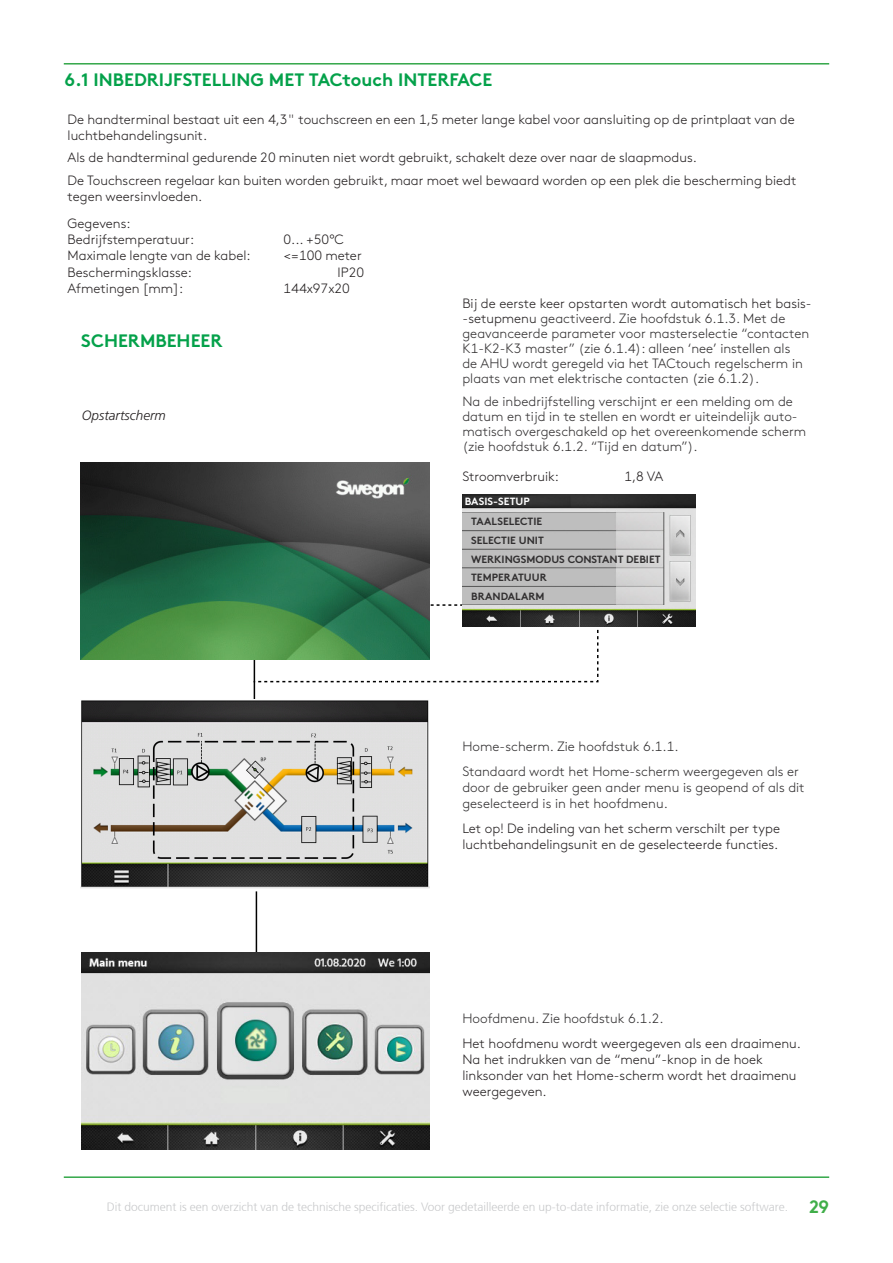
<style>
.page{position:relative;width:893px;height:1263px;background:#fff}
.page>*{position:absolute;margin:0;border:0;box-sizing:border-box;transform-origin:0 0}
.Swegon_-_classic_tex{font:700 18px "Swegon Brown";color:#04a14a}
.Rubrik_2{font:700 18px "Swegon Brown";color:#04a14a}
.Bildtext{font:300 13.5px/15px "Swegon Brown";color:#312f30}
.Brödtext{font:300 13.5px/16.2px "Swegon Brown";color:#231f20}
.Bildtext-2{font:300 13.5px/16.2px "Swegon Brown";color:#231f20}
.Bildtext-3{font:italic 300 13.5px "Frutiger";color:#231f20}
.Rubrik_10_pkt{font:300 13.5px "Swegon Brown";color:#231f20}
.t1{font:300 12px "Frutiger 45";color:#c7c8ca}
.t2{font:700 10.5px "Swegon Brown";color:#312f30}
.t3{font:700 10.5px "Swegon Brown";color:#fff}
.s1{color:#231f20}
.s2{font-family:"Swegon Brown";font-weight:700;font-size:18px;color:#40ae49}
</style>
<div class="page">
<hr style="left:64px;top:1176px;width:765px;height:2px;background:#33a749">
<hr style="left:64px;top:63px;width:765px;height:2px;background:#33a749">
<hr style="left:254px;top:572px;width:1px;height:127px;background:#000">
<img style="left:81px;top:700px;width:348px;height:189px">
<svg style="left:429px;top:604px;width:33px;height:2px"></svg>
<hr style="left:256px;top:891px;width:1px;height:71px;background:#000">
<svg style="left:253px;top:617px;width:346px;height:66px"></svg>
<img style="left:82px;top:952px;width:348px;height:197px">
<img style="left:81px;top:462px;width:348px;height:198px">
<img style="left:462px;top:494px;width:233px;height:132px">
<p class="Swegon_-_classic_tex" style="left:64px;top:65px;width:429px">6.1 INBEDRIJFSTELLING MET TACtouch INTERFACE</p>
<p class="Brödtext" style="left:68px;top:110px;width:729px">De handterminal bestaat uit een 4,3" touchscreen en een 1,5 meter lange kabel voor aansluiting op de printplaat van de luchtbehandelingsunit.</p>
<p class="Brödtext" style="left:68px;top:149px;width:631px">Als de handterminal gedurende 20 minuten niet wordt gebruikt, schakelt deze over naar de slaapmodus.</p>
<p class="Brödtext" style="left:68px;top:171px;width:730px">De Touchscreen regelaar kan buiten worden gebruikt, maar moet wel bewaard worden op een plek die bescherming biedt tegen weersinvloeden.</p>
<p class="Rubrik_10_pkt" style="left:68px;top:213px;width:64px">Gegevens:</p>
<p class="Brödtext" style="left:68px;top:230px;width:128px">Bedrijfstemperatuur:</p>
<p class="Brödtext" style="left:284px;top:230px;width:62px">0... +50°C</p>
<p class="Brödtext" style="left:68px;top:247px;width:184px">Maximale lengte van de kabel:</p>
<p class="Brödtext" style="left:284px;top:247px;width:80px">&lt;=100 meter</p>
<p class="Brödtext" style="left:68px;top:263px;width:126px">Beschermingsklasse:</p>
<p class="Brödtext" style="left:338px;top:263px;width:28px">IP20</p>
<p class="Brödtext" style="left:68px;top:279px;width:117px">Afmetingen [mm]:</p>
<p class="Brödtext" style="left:284px;top:279px;width:68px">144x97x20</p>
<p class="Bildtext" style="left:462px;top:294px;width:351px"><span class="s1">Bij de eerste keer opstarten wordt automatisch het basis--setupmenu</span> geactiveerd. Zie hoofdstuk 6.1.3. Met de geavanceerde parameter voor masterselectie “contacten K1-K2-K3 master” (zie 6.1.4): alleen ‘nee’ instellen als<br>de AHU wordt geregeld via het TACtouch regelscherm in plaats van met elektrische contacten (zie 6.1.2).</p>
<p class="Bildtext" style="left:462px;top:393px;width:345px">Na de inbedrijfstelling verschijnt er een melding om de datum en tijd in te stellen en wordt er uiteindelijk auto&shy;matisch overgeschakeld op het overeenkomende scherm (zie hoofdstuk 6.1.2. “Tijd en datum”).</p>
<p class="Rubrik_2" style="left:81px;top:326px;width:143px">SCHERMBEHEER</p>
<p class="Bildtext-3" style="left:82px;top:408px;width:85px">Opstartscherm</p>
<p class="Brödtext" style="left:462px;top:467px;width:98px">Stroomverbruik:</p>
<p class="Brödtext" style="left:624px;top:467px;width:40px">1,8 VA</p>
<p class="t3" style="left:465px;top:493px;width:66px">BASIS-SETUP</p>
<p class="t2" style="left:471px;top:513px;width:73px">TAALSELECTIE</p>
<p class="t2" style="left:471px;top:532px;width:74px">SELECTIE UNIT</p>
<p class="t2" style="left:471px;top:551px;width:191px">WERKINGSMODUS CONSTANT DEBIET</p>
<p class="t2" style="left:471px;top:568px;width:77px">TEMPERATUUR</p>
<p class="t2" style="left:471px;top:587px;width:75px">BRANDALARM</p>
<p class="Bildtext" style="left:462px;top:738px;width:218px">Home-scherm. Zie hoofdstuk 6.1.1.</p>
<p class="Bildtext" style="left:462px;top:762px;width:344px;line-height:16.2px">Standaard wordt het Home-scherm weergegeven als er door de gebruiker geen ander menu is geopend of als dit geselecteerd is in het hoofdmenu.</p>
<p class="Bildtext-2" style="left:462px;top:819px;width:319px">Let op! De indeling van het scherm verschilt per type luchtbehandelingsunit en de geselecteerde functies.</p>
<p class="Bildtext" style="left:462px;top:1010px;width:203px">Hoofdmenu. Zie hoofdstuk 6.1.2.</p>
<p class="Bildtext-2" style="left:462px;top:1034px;width:340px">Het hoofdmenu wordt weergegeven als een draaimenu.<br>Na het indrukken van de “menu”-knop in de hoek linksonder van het Home-scherm wordt het draaimenu weergegeven.</p>
<p class="t1" style="left:107px;top:1200px;width:724px">Dit document is een overzicht van de technische specificaties. Voor gedetailleerde en up-to-date informatie, zie onze selectie software. <span class="s2">29</span></p>
</div>
